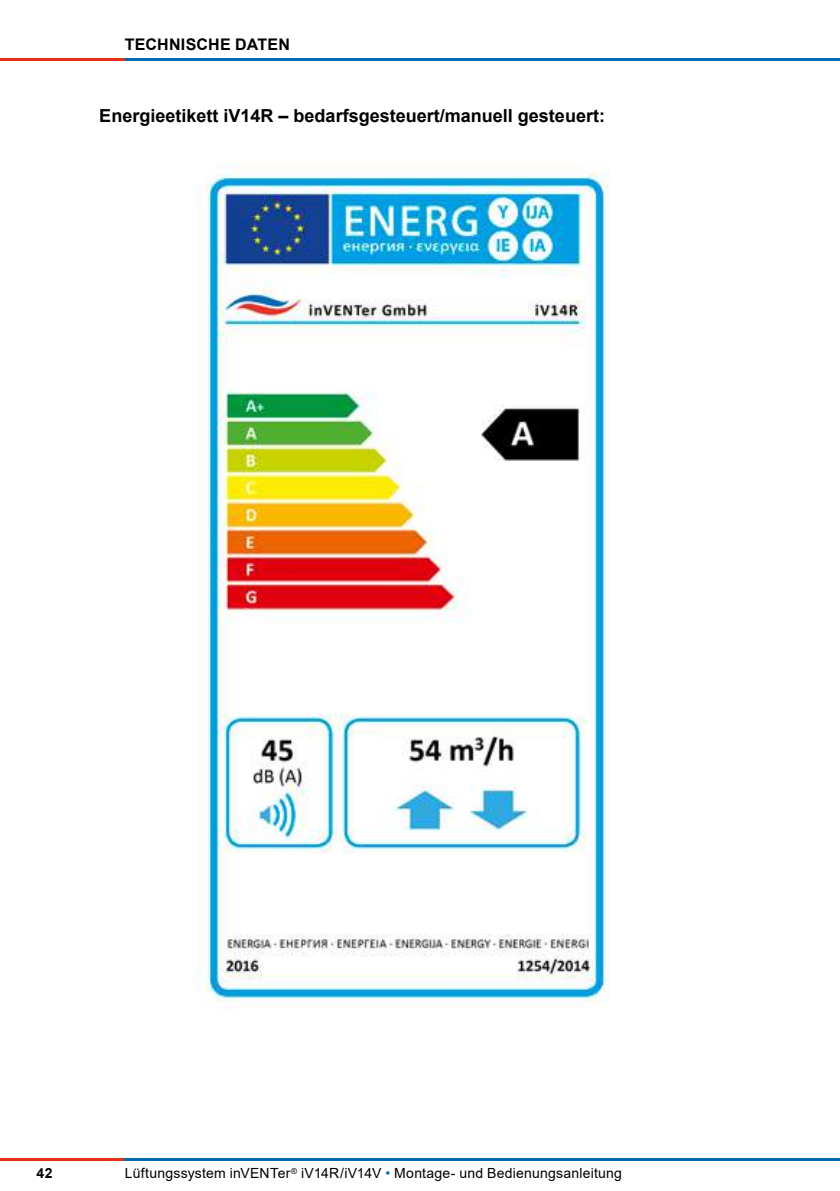
<style>
.page{position:relative;width:840px;height:1191px;background:#fff}
.page>*{position:absolute;margin:0;border:0;box-sizing:border-box;transform-origin:0 0}
.t1{font:700 18px "Arial";color:#000}
.t2{font:700 16px "Arial";letter-spacing:.015em;color:#000}
.t3{font:14px "Arial";letter-spacing:.015em;color:#000}
.t4{font:700 14px "Arial";color:#000}
.s1{color:#006ab0}
</style>
<div class="page">
<hr style="left:125px;top:58px;width:714px;height:3px;background:#006ab1">
<hr style="left:0;top:58px;width:125px;height:3px;background:#e63118">
<hr style="left:124px;top:1158px;width:715px;height:3px;background:#006ab1">
<hr style="left:0;top:1158px;width:124px;height:3px;background:#e63118">
<img style="left:193px;top:164px;width:416px;height:840px">
<p class="t2" style="left:125px;top:33px;width:166px">TECHNISCHE DATEN</p>
<p class="t1" style="left:99px;top:103px;width:507px">Energieetikett iV14R – bedarfsgesteuert/manuell gesteuert:</p>
<p class="t4" style="left:36px;top:1163px;width:18px">42</p>
<p class="t3" style="left:125px;top:1163px;width:498px">Lüftungssystem inVENTer<sup>®</sup> iV14R/iV14V <span class="s1">•</span> Montage- und Bedienungsanleitung</p>
</div>
